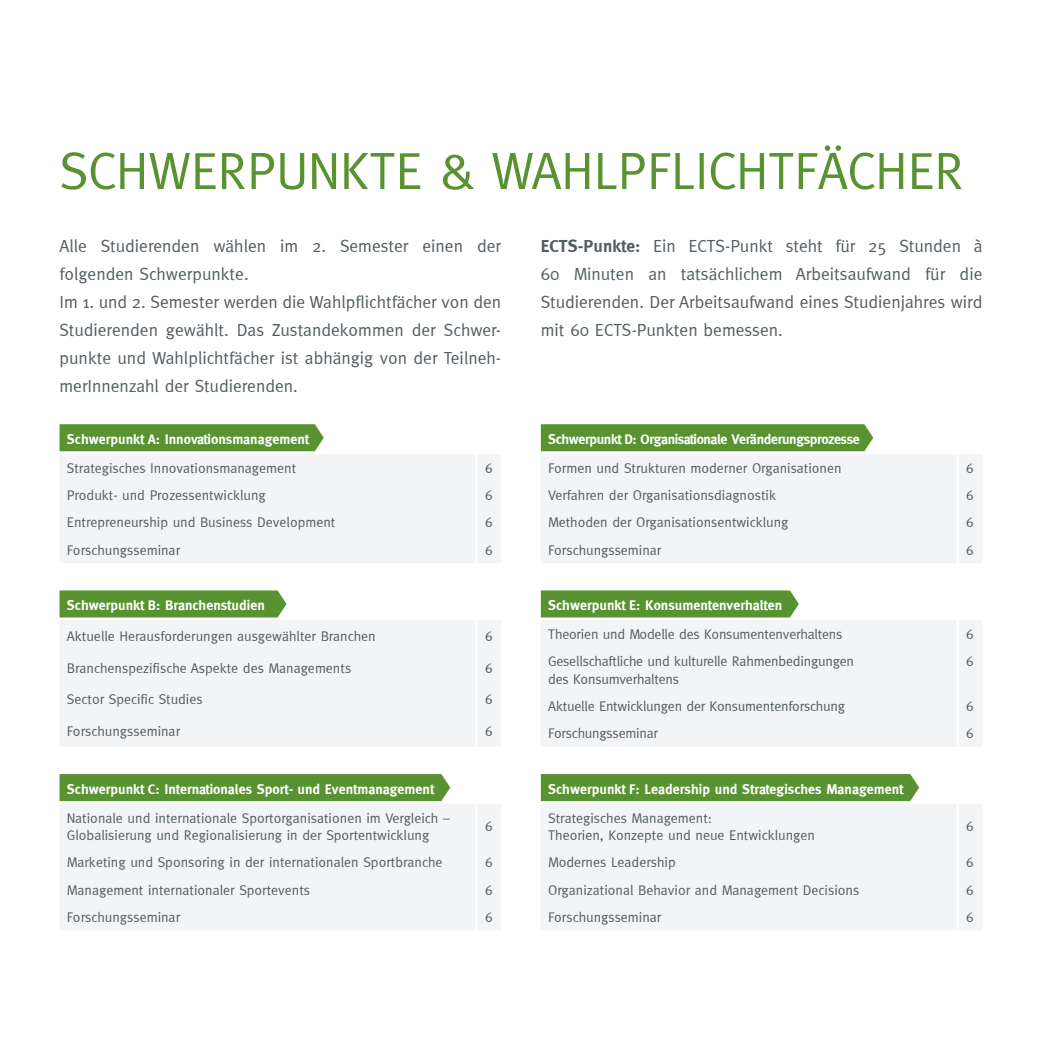
<style>
.page{position:relative;width:1042px;height:1042px;background:#fff}
.page>*{position:absolute;margin:0;border:0;box-sizing:border-box;transform-origin:0 0}
.t1{font:52.5px "Meta";letter-spacing:-.01em;color:#599331}
.t2{font:17.5px/28px "Meta";color:#535d62}
.t3{font:14px/17.5px "Meta";color:#535d62}
.t4{font:700 14px "Meta";color:#fff}
.t5{font:700 14px "Meta";letter-spacing:-.03em;color:#fff}
.s1{font-weight:700}
</style>
<div class="page">
<div style="left:60px;top:424px;width:264px;height:27px;background:#599331"></div>
<div style="left:60px;top:454px;width:441px;height:109px;background:#f2f4f6"></div>
<hr style="left:475px;top:454px;width:2px;height:27px;background:#fff">
<hr style="left:475px;top:481px;width:2px;height:27px;background:#fff">
<hr style="left:475px;top:508px;width:2px;height:28px;background:#fff">
<hr style="left:475px;top:536px;width:2px;height:27px;background:#fff">
<div style="left:60px;top:590px;width:226px;height:27px;background:#599331"></div>
<div style="left:60px;top:621px;width:441px;height:125px;background:#f2f4f6"></div>
<hr style="left:475px;top:620px;width:2px;height:32px;background:#fff">
<hr style="left:475px;top:652px;width:2px;height:31px;background:#fff">
<hr style="left:475px;top:683px;width:2px;height:32px;background:#fff">
<hr style="left:475px;top:715px;width:2px;height:32px;background:#fff">
<div style="left:60px;top:774px;width:390px;height:27px;background:#599331"></div>
<div style="left:60px;top:804px;width:441px;height:126px;background:#f2f4f6"></div>
<hr style="left:475px;top:804px;width:2px;height:44px;background:#fff">
<hr style="left:475px;top:848px;width:2px;height:28px;background:#fff">
<hr style="left:475px;top:876px;width:2px;height:27px;background:#fff">
<hr style="left:475px;top:903px;width:2px;height:27px;background:#fff">
<div style="left:541px;top:774px;width:378px;height:27px;background:#599331"></div>
<div style="left:541px;top:804px;width:441px;height:126px;background:#f2f4f6"></div>
<hr style="left:957px;top:804px;width:1px;height:44px;background:#fff">
<svg style="left:957px;top:848px;width:1px;height:82px"></svg>
<div style="left:541px;top:424px;width:332px;height:27px;background:#599331"></div>
<div style="left:541px;top:454px;width:441px;height:109px;background:#f2f4f6"></div>
<svg style="left:957px;top:454px;width:1px;height:109px"></svg>
<div style="left:541px;top:590px;width:258px;height:27px;background:#599331"></div>
<div style="left:541px;top:621px;width:441px;height:125px;background:#f2f4f6"></div>
<svg style="left:957px;top:621px;width:1px;height:26px"></svg>
<hr style="left:957px;top:647px;width:1px;height:45px;background:#fff">
<svg style="left:957px;top:692px;width:1px;height:54px"></svg>
<h1 class="t1" style="left:60px;top:140px;width:906px">SCHWERPUNKTE &amp; WAHLPFLICHTFÄCHER</h1>
<p class="t2" style="left:60px;top:232px;width:443px">Alle Studierenden wählen im 2. Semester einen der folgenden Schwerpunkte.<br>Im 1. und 2. Semester werden die Wahlpflichtfächer von den Studierenden gewählt. Das Zustandekommen der Schwer&shy;punkte und Wahlplichtfächer ist abhängig von der Teilneh&shy;merInnenzahl der Studierenden.</p>
<p class="t4" style="left:67px;top:431px;width:244px">Schwerpunkt A: Innovationsmanagement</p>
<p class="t3" style="left:67px;top:459px;width:231px">Strategisches Innovationsmanagement</p>
<p class="t3" style="left:485px;top:459px;width:9px">6</p>
<p class="t3" style="left:67px;top:486px;width:200px">Produkt- und Prozessentwicklung</p>
<p class="t3" style="left:485px;top:486px;width:9px">6</p>
<p class="t3" style="left:67px;top:513px;width:270px">Entrepreneurship und Business Development</p>
<p class="t3" style="left:485px;top:513px;width:9px">6</p>
<p class="t3" style="left:67px;top:541px;width:115px">Forschungsseminar</p>
<p class="t3" style="left:485px;top:541px;width:9px">6</p>
<p class="t4" style="left:67px;top:597px;width:199px">Schwerpunkt B: Branchenstudien</p>
<p class="t3" style="left:67px;top:627px;width:310px">Aktuelle Herausforderungen ausgewählter Branchen</p>
<p class="t3" style="left:485px;top:627px;width:9px">6</p>
<p class="t3" style="left:67px;top:659px;width:286px">Branchenspezifische Aspekte des Managements</p>
<p class="t3" style="left:485px;top:659px;width:9px">6</p>
<p class="t3" style="left:67px;top:690px;width:137px">Sector Specific Studies</p>
<p class="t3" style="left:485px;top:690px;width:9px">6</p>
<p class="t3" style="left:67px;top:722px;width:115px">Forschungsseminar</p>
<p class="t3" style="left:485px;top:722px;width:9px">6</p>
<p class="t4" style="left:67px;top:781px;width:369px">Schwerpunkt C: Internationales Sport- und Eventmanagement</p>
<p class="t3" style="left:67px;top:809px;width:384px">Nationale und internationale Sportorganisationen im Vergleich –<br>Globalisierung und Regionalisierung in der Sportentwicklung</p>
<p class="t3" style="left:485px;top:817px;width:9px">6</p>
<p class="t3" style="left:67px;top:853px;width:377px">Marketing und Sponsoring in der internationalen Sportbranche</p>
<p class="t3" style="left:485px;top:853px;width:9px">6</p>
<p class="t3" style="left:67px;top:881px;width:245px">Management internationaler Sportevents</p>
<p class="t3" style="left:485px;top:881px;width:9px">6</p>
<p class="t3" style="left:67px;top:908px;width:115px">Forschungsseminar</p>
<p class="t3" style="left:485px;top:908px;width:9px">6</p>
<p class="t2" style="left:541px;top:232px;width:443px;text-align:justify"><span class="s1">ECTS-Punkte:</span> Ein ECTS-Punkt steht für 25 Stunden à 60 Minuten an tatsächlichem Arbeitsaufwand für die Studierenden. Der Arbeitsaufwand eines Studienjahres wird mit 60 ECTS-Punkten bemessen.</p>
<p class="t5" style="left:548px;top:431px;width:313px">Schwerpunkt D: Organisationale Veränderungsprozesse</p>
<p class="t3" style="left:548px;top:459px;width:295px">Formen und Strukturen moderner Organisationen</p>
<p class="t3" style="left:966px;top:459px;width:9px">6</p>
<p class="t3" style="left:548px;top:486px;width:229px">Verfahren der Organisationsdiagnostik</p>
<p class="t3" style="left:966px;top:486px;width:9px">6</p>
<p class="t3" style="left:548px;top:513px;width:242px">Methoden der Organisationsentwicklung</p>
<p class="t3" style="left:966px;top:513px;width:9px">6</p>
<p class="t3" style="left:548px;top:541px;width:115px">Forschungsseminar</p>
<p class="t3" style="left:966px;top:541px;width:9px">6</p>
<p class="t4" style="left:548px;top:597px;width:235px">Schwerpunkt E: Konsumentenverhalten</p>
<p class="t3" style="left:548px;top:625px;width:296px">Theorien und Modelle des Konsumentenverhaltens</p>
<p class="t3" style="left:966px;top:625px;width:9px">6</p>
<p class="t3" style="left:548px;top:652px;width:307px">Gesellschaftliche und kulturelle Rahmenbedingungen des Konsumverhaltens</p>
<p class="t3" style="left:966px;top:652px;width:9px">6</p>
<p class="t3" style="left:548px;top:697px;width:298px">Aktuelle Entwicklungen der Konsumentenforschung</p>
<p class="t3" style="left:966px;top:697px;width:9px">6</p>
<p class="t3" style="left:548px;top:724px;width:111px">Forschungsseminar</p>
<p class="t3" style="left:966px;top:724px;width:9px">6</p>
<p class="t4" style="left:548px;top:781px;width:357px">Schwerpunkt F: Leadership und Strategisches Management</p>
<p class="t3" style="left:548px;top:809px;width:268px">Strategisches Management:<br>Theorien, Konzepte und neue Entwicklungen</p>
<p class="t3" style="left:966px;top:817px;width:9px">6</p>
<p class="t3" style="left:548px;top:853px;width:129px">Modernes Leadership</p>
<p class="t3" style="left:966px;top:853px;width:9px">6</p>
<p class="t3" style="left:548px;top:881px;width:312px">Organizational Behavior and Management Decisions</p>
<p class="t3" style="left:966px;top:881px;width:9px">6</p>
<p class="t3" style="left:548px;top:908px;width:115px">Forschungsseminar</p>
<p class="t3" style="left:966px;top:908px;width:9px">6</p>
</div>
